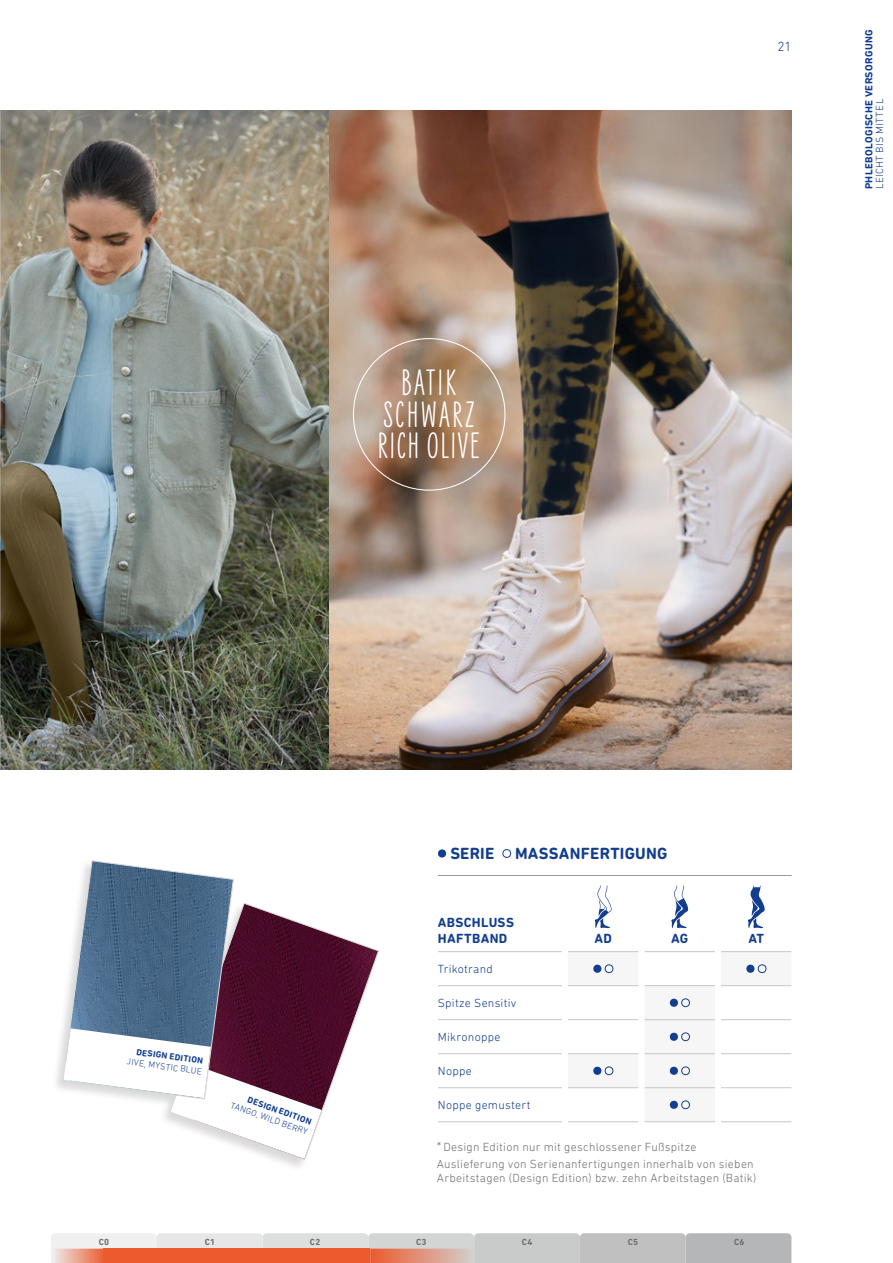
<style>
.page{position:relative;width:893px;height:1263px;background:#fff}
.page>*{position:absolute;margin:0;border:0;box-sizing:border-box;transform-origin:0 0}
.t1{font:700 37.5px/31.5px "Liebe Erika";letter-spacing:.06em;color:#fff;text-align:center}
.t2{font:700 16.5px "DIN Next Rounded LT Pro";letter-spacing:.015em;color:#133e8f}
.t3{font:700 13.5px/16.2px "DIN Next Rounded LT Pro";letter-spacing:.02em;color:#133e8f}
.t4{font:300 13.5px "DIN Next Rounded LT Pro";color:#133e8f}
.t5{font:300 12px/16.8px "DIN Next Rounded LT Pro";letter-spacing:.02em;color:#6f6f6e}
.t6{font:300 12px "DIN Next Rounded LT Pro";letter-spacing:.025em;color:#133e8f}
.t7{font:700 10.5px "DIN Next Rounded LT Pro";letter-spacing:.035em;color:#133e8f}
.t8{font:300 10.5px "DIN Next Rounded LT Pro";letter-spacing:.03em;color:#133e8f}
.t9{font:300 9px "DIN Next Rounded LT Pro";color:#133e8f}
.t10{font:700 9px "DIN Next Rounded LT Pro";color:#133e8f}
.t11{font:700 9px "DIN Next Rounded LT Pro";letter-spacing:.03em;color:#6f6f6e}
.s1{font-size:13.5px}
</style>
<div class="page">
<svg style="left:51px;top:1233px;width:740px;height:30px;background:#d5b4aa"></svg>
<img style="left:1px;top:111px;width:329px;height:659px">
<img style="left:330px;top:111px;width:462px;height:659px">
<svg style="left:275px;top:930px;width:104px;height:231px"></svg>
<svg style="left:62px;top:860px;width:260px;height:299px"></svg>
<hr style="left:438px;top:875px;width:354px;height:1px;background:#9c9d9d">
<svg style="left:568px;top:952px;width:223px;height:158px"></svg>
<hr style="left:438px;top:951px;width:124px;height:1px;background:#c5c6c6">
<hr style="left:568px;top:951px;width:70px;height:1px;background:#c5c6c6">
<hr style="left:644px;top:951px;width:71px;height:1px;background:#c5c6c6">
<hr style="left:721px;top:951px;width:70px;height:1px;background:#c5c6c6">
<hr style="left:438px;top:985px;width:124px;height:1px;background:#c5c6c6">
<hr style="left:568px;top:985px;width:70px;height:1px;background:#c5c6c6">
<hr style="left:644px;top:985px;width:71px;height:1px;background:#c5c6c6">
<hr style="left:721px;top:985px;width:70px;height:1px;background:#c5c6c6">
<hr style="left:438px;top:1019px;width:124px;height:1px;background:#c5c6c6">
<hr style="left:568px;top:1019px;width:70px;height:1px;background:#c5c6c6">
<hr style="left:644px;top:1019px;width:71px;height:1px;background:#c5c6c6">
<hr style="left:721px;top:1019px;width:70px;height:1px;background:#c5c6c6">
<hr style="left:438px;top:1053px;width:124px;height:1px;background:#c5c6c6">
<hr style="left:568px;top:1053px;width:70px;height:1px;background:#c5c6c6">
<hr style="left:644px;top:1053px;width:71px;height:1px;background:#c5c6c6">
<hr style="left:721px;top:1053px;width:70px;height:1px;background:#c5c6c6">
<hr style="left:438px;top:1087px;width:124px;height:1px;background:#c5c6c6">
<hr style="left:568px;top:1087px;width:70px;height:1px;background:#c5c6c6">
<hr style="left:644px;top:1087px;width:71px;height:1px;background:#c5c6c6">
<hr style="left:721px;top:1087px;width:70px;height:1px;background:#c5c6c6">
<hr style="left:438px;top:1121px;width:124px;height:1px;background:#c5c6c6">
<hr style="left:568px;top:1121px;width:70px;height:1px;background:#c5c6c6">
<hr style="left:644px;top:1121px;width:71px;height:1px;background:#c5c6c6">
<hr style="left:721px;top:1121px;width:70px;height:1px;background:#c5c6c6">
<div style="left:638px;top:952px;width:6px;height:34px;background:#fff"></div>
<div style="left:715px;top:952px;width:6px;height:34px;background:#fff"></div>
<div style="left:638px;top:986px;width:6px;height:34px;background:#fff"></div>
<div style="left:715px;top:986px;width:6px;height:34px;background:#fff"></div>
<div style="left:638px;top:1020px;width:6px;height:34px;background:#fff"></div>
<div style="left:715px;top:1020px;width:6px;height:34px;background:#fff"></div>
<div style="left:638px;top:1054px;width:6px;height:34px;background:#fff"></div>
<div style="left:715px;top:1054px;width:6px;height:34px;background:#fff"></div>
<div style="left:638px;top:1088px;width:6px;height:34px;background:#fff"></div>
<div style="left:715px;top:1088px;width:6px;height:34px;background:#fff"></div>
<svg style="left:595px;top:885px;width:17px;height:43px"></svg>
<svg style="left:671px;top:885px;width:17px;height:43px"></svg>
<svg style="left:748px;top:885px;width:17px;height:43px"></svg>
<div style="left:593px;top:965px;width:8px;height:8px;background:#133e8f;border-radius:50%"></div>
<div style="left:605px;top:965px;width:8px;height:8px;border:1px solid #133e8f;border-radius:50%"></div>
<div style="left:746px;top:965px;width:8px;height:8px;background:#133e8f;border-radius:50%"></div>
<div style="left:758px;top:965px;width:8px;height:8px;border:1px solid #133e8f;border-radius:50%"></div>
<div style="left:670px;top:999px;width:8px;height:8px;background:#133e8f;border-radius:50%"></div>
<div style="left:681px;top:999px;width:9px;height:8px;border:1px solid #133e8f;border-radius:50%"></div>
<div style="left:670px;top:1033px;width:8px;height:8px;background:#133e8f;border-radius:50%"></div>
<div style="left:681px;top:1033px;width:9px;height:8px;border:1px solid #133e8f;border-radius:50%"></div>
<div style="left:593px;top:1067px;width:8px;height:8px;background:#133e8f;border-radius:50%"></div>
<div style="left:605px;top:1067px;width:8px;height:8px;border:1px solid #133e8f;border-radius:50%"></div>
<div style="left:670px;top:1067px;width:8px;height:8px;background:#133e8f;border-radius:50%"></div>
<div style="left:681px;top:1067px;width:9px;height:8px;border:1px solid #133e8f;border-radius:50%"></div>
<div style="left:670px;top:1101px;width:8px;height:8px;background:#133e8f;border-radius:50%"></div>
<div style="left:681px;top:1101px;width:9px;height:8px;border:1px solid #133e8f;border-radius:50%"></div>
<div style="left:438px;top:849px;width:8px;height:8px;background:#133e8f;border-radius:50%"></div>
<div style="left:503px;top:849px;width:8px;height:8px;border:1px solid #133e8f;border-radius:50%"></div>
<img style="left:0;top:111px;width:1px;height:659px">
<h1 class="t1" style="left:378px;top:368px;width:103px">BATIK<br>SCHWARZ<br>RICH OLIVE</h1>
<p class="t4" style="left:777px;top:39px;width:16px">21</p>
<p class="t7" style="left:863px;top:189px;width:161px;rotate:-90deg">PHLEBOLOGISCHE VERSORGUNG</p>
<p class="t8" style="left:873px;top:189px;width:92px;rotate:-90deg">LEICHT BIS MITTEL</p>
<h2 class="t2" style="left:450px;top:844px;width:46px">SERIE</h2>
<h2 class="t2" style="left:515px;top:844px;width:154px">MASSANFERTIGUNG</h2>
<p class="t10" style="left:137px;top:1046px;width:69px;rotate:8deg">DESIGN EDITION</p>
<p class="t9" style="left:128px;top:1056px;width:77px;rotate:8deg">JIVE, MYSTIC BLUE</p>
<p class="t10" style="left:249px;top:1094px;width:69px;rotate:19deg">DESIGN EDITION</p>
<p class="t9" style="left:233px;top:1100px;width:83px;rotate:19deg">TANGO, WILD BERRY</p>
<p class="t3" style="left:438px;top:914px;width:78px">ABSCHLUSS<br>HAFTBAND</p>
<p class="t6" style="left:438px;top:962px;width:56px">Trikotrand</p>
<p class="t6" style="left:438px;top:996px;width:80px">Spitze Sensitiv</p>
<p class="t6" style="left:438px;top:1030px;width:64px">Mikronoppe</p>
<p class="t6" style="left:438px;top:1064px;width:35px">Noppe</p>
<p class="t6" style="left:438px;top:1098px;width:94px">Noppe gemustert</p>
<p class="t3" style="left:594px;top:930px;width:19px">AD</p>
<p class="t3" style="left:671px;top:930px;width:19px">AG</p>
<p class="t3" style="left:748px;top:930px;width:17px">AT</p>
<p class="t5" style="left:437px;top:1138px;width:318px"><span class="s1">*</span>Design Edition nur mit geschlossener Fußspitze<br>Auslieferung von Serienanfertigungen innerhalb von sieben</p>
<p class="t5" style="left:437px;top:1170px;width:321px">Arbeitstagen (Design Edition) bzw. zehn Arbeitstagen (Batik)</p>
<p class="t11" style="left:99px;top:1236px;width:12px">C0</p>
<p class="t11" style="left:205px;top:1236px;width:12px">C1</p>
<p class="t11" style="left:310px;top:1236px;width:12px">C2</p>
<p class="t11" style="left:416px;top:1236px;width:12px">C3</p>
<p class="t11" style="left:522px;top:1236px;width:12px">C4</p>
<p class="t11" style="left:628px;top:1236px;width:12px">C5</p>
<p class="t11" style="left:734px;top:1236px;width:12px">C6</p>
</div>
